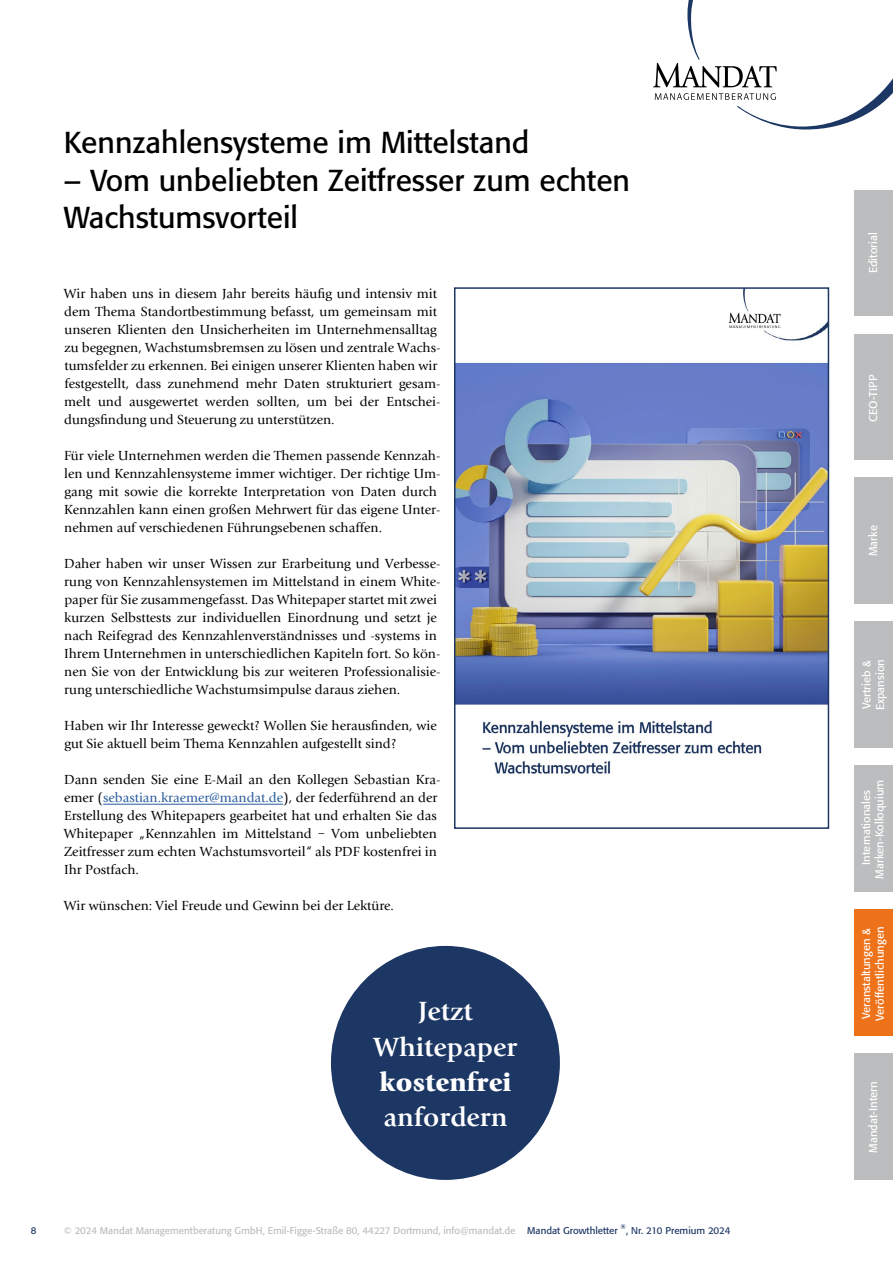
<style>
.page{position:relative;width:893px;height:1263px;background:#fff}
.page>*{position:absolute;margin:0;border:0;box-sizing:border-box;transform-origin:0 0}
.t1{font:30px/37.5px "Formata";color:#000}
.t2{font:500 27px/35px "Giovanni EF";color:#fff;text-align:center}
.t3{font:700 27px "Giovanni EF";color:#fff}
.t4{font:13.5px/18px "Giovanni EF";color:#000}
.t5{font:11.25px/13.5px "Formata";color:#fff}
.t6{font:9.75px "Formata";color:#bcbdbe}
.t7{font:9.75px "Formata";color:#1d3764}
.t8{font:6.75px "Formata";color:#1d3764}
.s1{color:#275b9b}
.s2{color:#1d3764}
</style>
<div class="page">
<div style="left:855px;top:478px;width:38px;height:126px;background:#bcbdbe"></div>
<div style="left:855px;top:190px;width:38px;height:125px;background:#bcbdbe"></div>
<div style="left:855px;top:766px;width:38px;height:126px;background:#bcbdbe"></div>
<div style="left:855px;top:1054px;width:38px;height:126px;background:#bcbdbe"></div>
<div style="left:855px;top:334px;width:38px;height:125px;background:#bcbdbe"></div>
<div style="left:855px;top:622px;width:38px;height:126px;background:#bcbdbe"></div>
<svg style="left:653px;top:0;width:240px;height:130px"></svg>
<div style="left:855px;top:910px;width:38px;height:126px;background:#ee7219"></div>
<hr style="left:103px;top:804px;width:180px;height:1px;background:#275b9b">
<img style="left:457px;top:290px;width:369px;height:485px">
<div style="left:454px;top:287px;width:375px;height:542px;border:2px solid #1d3764"></div>
<div style="left:331px;top:946px;width:229px;height:234px;background:#1d3764;border-radius:50%"></div>
<h1 class="t1" style="left:64px;top:124px;width:467px">Kennzahlensysteme im Mittelstand</h1>
<h1 class="t1" style="left:64px;top:161px;width:568px">– Vom unbeliebten Zeitfresser zum echten<br>Wachstumsvorteil</h1>
<p class="t4" style="left:64px;top:284px;width:378px">Wir haben uns in diesem Jahr bereits häufig und intensiv mit dem Thema Standortbestimmung befasst, um gemeinsam mit unseren Klienten den Unsicherheiten im Unternehmensalltag zu begegnen, Wachstumsbremsen zu lösen und zentrale Wachs&shy;tumsfelder zu erkennen. Bei einigen unserer Klienten haben wir festgestellt, dass zunehmend mehr Daten strukturiert gesam&shy;melt und ausgewertet werden sollten, um bei der Entschei&shy;dungsfindung und Steuerung zu unterstützen.</p>
<p class="t4" style="left:64px;top:446px;width:378px">Für viele Unternehmen werden die Themen passende Kennzah&shy;len und Kennzahlensysteme immer wichtiger. Der richtige Um&shy;gang mit sowie die korrekte Interpretation von Daten durch Kennzahlen kann einen großen Mehrwert für das eigene Unter&shy;nehmen auf verschiedenen Führungsebenen schaffen.</p>
<p class="t4" style="left:64px;top:554px;width:378px">Daher haben wir unser Wissen zur Erarbeitung und Verbesse&shy;rung von Kennzahlensystemen im Mittelstand in einem White&shy;paper für Sie zusammengefasst. Das Whitepaper startet mit zwei kurzen Selbsttests zur individuellen Einordnung und setzt je nach Reifegrad des Kennzahlenverständnisses und -systems in Ihrem Unternehmen in unterschiedlichen Kapiteln fort. So kön&shy;nen Sie von der Entwicklung bis zur weiteren Professionalisie&shy;rung unterschiedliche Wachstumsimpulse daraus ziehen.</p>
<p class="t4" style="left:64px;top:716px;width:374px">Haben wir Ihr Interesse geweckt? Wollen Sie herausfinden, wie gut Sie aktuell beim Thema Kennzahlen aufgestellt sind?</p>
<p class="t4" style="left:64px;top:770px;width:378px">Dann senden Sie eine E-Mail an den Kollegen Sebastian Kra&shy;emer (<span class="s1">sebastian.kraemer@mandat.de</span>), der federführend an der Erstellung des Whitepapers gearbeitet hat und erhalten Sie das Whitepaper „Kennzahlen im Mittelstand – Vom unbeliebten Zeitfresser zum echten Wachstumsvorteil“ als PDF kostenfrei in Ihr Postfach.</p>
<p class="t4" style="left:64px;top:896px;width:332px">Wir wünschen: Viel Freude und Gewinn bei der Lektüre.</p>
<h2 class="t2" style="left:374px;top:994px;width:145px">Jetzt<br>Whitepaper</h2>
<h2 class="t3" style="left:380px;top:1066px;width:133px">kostenfrei</h2>
<h2 class="t2" style="left:383px;top:1099px;width:125px">anfordern</h2>
<p class="t7" style="left:31px;top:1225px;width:7px">8</p>
<p class="t6" style="left:64px;top:1224px;width:555px">© 2024 Mandat Managementberatung GmbH, Emil-Figge-Straße 80, 44227 Dortmund, info@mandat.de <span class="s2">Mandat Growthletter</span></p>
<p class="t8" style="left:621px;top:1223px;width:7px">®</p>
<p class="t7" style="left:626px;top:1224px;width:106px">, Nr. 210 Premium 2024</p>
<p class="t5" style="left:866px;top:273px;width:42px;rotate:-90deg">Editorial</p>
<p class="t5" style="left:866px;top:422px;width:49px;rotate:-90deg">CEO-TIPP</p>
<p class="t5" style="left:866px;top:556px;width:32px;rotate:-90deg">Marke</p>
<p class="t5" style="left:860px;top:710px;width:53px;rotate:-90deg">Vertrieb &amp;<br>Expansion</p>
<p class="t5" style="left:859px;top:879px;width:101px;text-align:center;rotate:-90deg">Internationales<br>Marken-Kolloquium</p>
<p class="t5" style="left:859px;top:1021px;width:95px;rotate:-90deg">Veranstaltungen &amp;<br>Veröffentlichungen</p>
<p class="t5" style="left:866px;top:1152px;width:73px;rotate:-90deg">Mandat-Intern</p>
</div>
